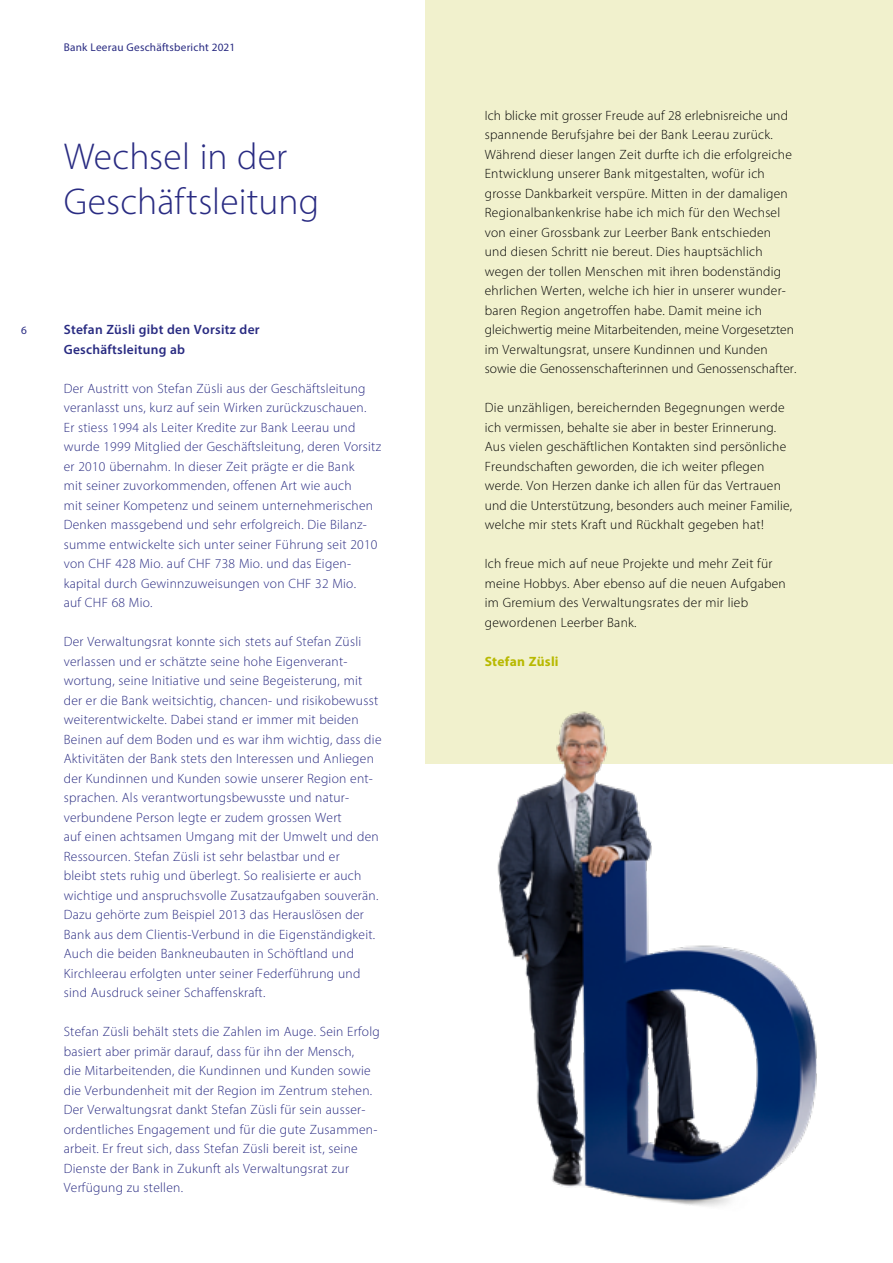
<style>
.page{position:relative;width:893px;height:1263px;background:#fff}
.page>*{position:absolute;margin:0;border:0;box-sizing:border-box;transform-origin:0 0}
.t1{font:300 37.5px/45px "Myriad Pro";letter-spacing:.005em;color:#292b82}
.t2{font:300 13.5px/19.5px "Myriad Pro";letter-spacing:.02em;color:#292b82}
.t3{font:300 13.5px/19.5px "Myriad Pro";letter-spacing:.02em;color:#000}
.t4{font:600 13.5px/19.5px "Myriad Pro";letter-spacing:.02em;color:#292b82}
.t5{font:700 13.5px "Myriad Pro";letter-spacing:.02em;color:#b8b900}
.t6{font:11.25px "Myriad Pro";letter-spacing:.02em;color:#292b82}
</style>
<div class="page">
<div style="left:425px;top:0;width:468px;height:763px;background:#f1f1cd"></div>
<img style="left:476px;top:711px;width:349px;height:496px">
<p class="t6" style="left:64px;top:40px;width:173px">Bank Leerau Geschäftsbericht 2021</p>
<h1 class="t1" style="left:64px;top:134px;width:257px">Wechsel in der<br>Geschäftsleitung</h1>
<p class="t6" style="left:21px;top:323px;width:7px">6</p>
<p class="t4" style="left:64px;top:320px;width:197px">Stefan Züsli gibt den Vorsitz der<br>Geschäftsleitung ab</p>
<p class="t2" style="left:64px;top:378px;width:319px">Der Austritt von Stefan Züsli aus der Geschäftsleitung veranlasst uns, kurz auf sein Wirken zurückzuschauen.<br>Er stiess 1994 als Leiter Kredite zur Bank Leerau und wurde 1999 Mitglied der Geschäftsleitung, deren Vorsitz er 2010 übernahm. In dieser Zeit prägte er die Bank<br>mit seiner zuvorkommenden, offenen Art wie auch<br>mit seiner Kompetenz und seinem unternehmerischen Denken massgebend und sehr erfolgreich. Die Bilanz&shy;summe entwickelte sich unter seiner Führung seit 2010 von CHF 428 Mio. auf CHF 738 Mio. und das Eigen&shy;kapital durch Gewinnzuweisungen von CHF 32 Mio.<br>auf CHF 68 Mio.</p>
<p class="t2" style="left:64px;top:632px;width:319px">Der Verwaltungsrat konnte sich stets auf Stefan Züsli verlassen und er schätzte seine hohe Eigenverant&shy;wortung, seine Initiative und seine Begeisterung, mit der er die Bank weitsichtig, chancen- und risikobewusst weiterentwickelte. Dabei stand er immer mit beiden Beinen auf dem Boden und es war ihm wichtig, dass die Aktivitäten der Bank stets den Interessen und Anliegen der Kundinnen und Kunden sowie unserer Region ent&shy;sprachen. Als verantwortungsbewusste und natur&shy;verbundene Person legte er zudem grossen Wert<br>auf einen achtsamen Umgang mit der Umwelt und den Ressourcen. Stefan Züsli ist sehr belastbar und er<br>bleibt stets ruhig und überlegt. So realisierte er auch wichtige und anspruchsvolle Zusatzaufgaben souverän.<br>Dazu gehörte zum Beispiel 2013 das Herauslösen der Bank aus dem Clientis-Verbund in die Eigenständigkeit.<br>Auch die beiden Bankneubauten in Schöftland und Kirchleerau erfolgten unter seiner Federführung und sind Ausdruck seiner Schaffenskraft.</p>
<p class="t2" style="left:64px;top:1022px;width:318px">Stefan Züsli behält stets die Zahlen im Auge. Sein Erfolg basiert aber primär darauf, dass für ihn der Mensch,<br>die Mitarbeitenden, die Kundinnen und Kunden sowie die Verbundenheit mit der Region im Zentrum stehen.<br>Der Verwaltungsrat dankt Stefan Züsli für sein ausser&shy;ordentliches Engagement und für die gute Zusammen&shy;arbeit. Er freut sich, dass Stefan Züsli bereit ist, seine Dienste der Bank in Zukunft als Verwaltungsrat zur Verfügung zu stellen.</p>
<p class="t3" style="left:485px;top:105px;width:313px">Ich blicke mit grosser Freude auf 28 erlebnisreiche und spannende Berufsjahre bei der Bank Leerau zurück.<br>Während dieser langen Zeit durfte ich die erfolgreiche Entwicklung unserer Bank mitgestalten, wofür ich grosse Dankbarkeit verspüre. Mitten in der damaligen Regionalbankenkrise habe ich mich für den Wechsel von einer Grossbank zur Leerber Bank entschieden und diesen Schritt nie bereut. Dies hauptsächlich wegen der tollen Menschen mit ihren bodenständig ehrlichen Werten, welche ich hier in unserer wunder&shy;baren Region angetroffen habe. Damit meine ich gleichwertig meine Mitarbeitenden, meine Vorgesetzten im Verwaltungsrat, unsere Kundinnen und Kunden sowie die Genossenschafterinnen und Genossenschafter.</p>
<p class="t3" style="left:485px;top:398px;width:309px">Die unzähligen, bereichernden Begegnungen werde ich vermissen, behalte sie aber in bester Erinnerung.<br>Aus vielen geschäftlichen Kontakten sind persönliche Freundschaften geworden, die ich weiter pflegen werde. Von Herzen danke ich allen für das Vertrauen und die Unterstützung, besonders auch meiner Familie, welche mir stets Kraft und Rückhalt gegeben hat!</p>
<p class="t3" style="left:485px;top:554px;width:303px">Ich freue mich auf neue Projekte und mehr Zeit für meine Hobbys. Aber ebenso auf die neuen Aufgaben im Gremium des Verwaltungsrates der mir lieb gewordenen Leerber Bank.</p>
<p class="t5" style="left:485px;top:652px;width:75px">Stefan Züsli</p>
</div>
